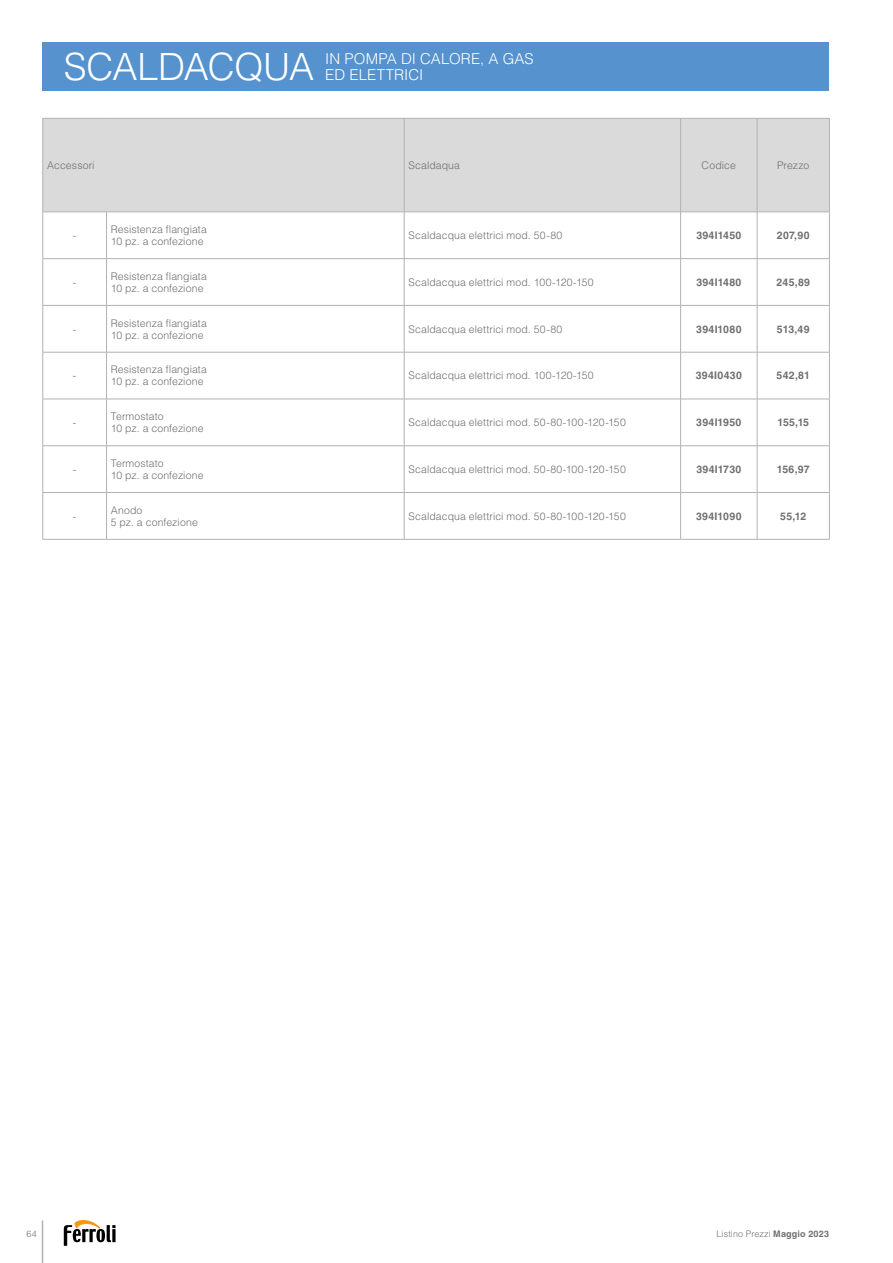
<style>
.page{position:relative;width:893px;height:1263px;background:#fff}
.page>*{position:absolute;margin:0;border:0;box-sizing:border-box;transform-origin:0 0}
.t1{font:300 37.5px "Helvetica LT Std";letter-spacing:-.01em;color:#fff}
.t2{font:300 15px/16.2px "Helvetica LT Std";letter-spacing:.005em;color:#fff}
.t3{font:300 10.5px/12px "Helvetica LT Std";letter-spacing:.01em;color:#706f6f}
.t4{font:700 10.5px "Helvetica LT Std";letter-spacing:.03em;color:#706f6f}
.t5{font:300 9px "Helvetica LT Std";letter-spacing:.01em;color:#706f6f}
.s1{font-weight:700}
</style>
<div class="page">
<hr style="left:42px;top:1220px;width:1px;height:43px;background:#b3b2b2">
<svg style="left:64px;top:1220px;width:52px;height:26px"></svg>
<div style="left:43px;top:119px;width:786px;height:93px;background:#dadada"></div>
<svg style="left:43px;top:213px;width:786px;height:326px"></svg>
<hr style="left:43px;top:118px;width:64px;height:1px;background:#b3b2b2">
<hr style="left:42px;top:119px;width:1px;height:93px;background:#b3b2b2">
<hr style="left:107px;top:118px;width:297px;height:1px;background:#b3b2b2">
<hr style="left:404px;top:119px;width:1px;height:93px;background:#b3b2b2">
<hr style="left:404px;top:118px;width:277px;height:1px;background:#b3b2b2">
<hr style="left:681px;top:118px;width:76px;height:1px;background:#b3b2b2">
<hr style="left:680px;top:119px;width:1px;height:93px;background:#b3b2b2">
<hr style="left:757px;top:118px;width:73px;height:1px;background:#b3b2b2">
<hr style="left:757px;top:119px;width:1px;height:93px;background:#b3b2b2">
<hr style="left:829px;top:119px;width:1px;height:93px;background:#b3b2b2">
<hr style="left:42px;top:306px;width:1px;height:46px;background:#b3b2b2">
<hr style="left:106px;top:306px;width:1px;height:46px;background:#b3b2b2">
<hr style="left:404px;top:306px;width:1px;height:46px;background:#b3b2b2">
<hr style="left:680px;top:306px;width:1px;height:46px;background:#b3b2b2">
<hr style="left:757px;top:306px;width:1px;height:46px;background:#b3b2b2">
<hr style="left:829px;top:306px;width:1px;height:46px;background:#b3b2b2">
<hr style="left:43px;top:352px;width:64px;height:1px;background:#b3b2b2">
<hr style="left:42px;top:352px;width:1px;height:47px;background:#b3b2b2">
<hr style="left:107px;top:352px;width:297px;height:1px;background:#b3b2b2">
<hr style="left:106px;top:352px;width:1px;height:47px;background:#b3b2b2">
<hr style="left:404px;top:352px;width:277px;height:1px;background:#b3b2b2">
<hr style="left:404px;top:352px;width:1px;height:47px;background:#b3b2b2">
<hr style="left:681px;top:352px;width:76px;height:1px;background:#b3b2b2">
<hr style="left:680px;top:352px;width:1px;height:47px;background:#b3b2b2">
<hr style="left:757px;top:352px;width:73px;height:1px;background:#b3b2b2">
<hr style="left:757px;top:352px;width:1px;height:47px;background:#b3b2b2">
<hr style="left:829px;top:352px;width:1px;height:47px;background:#b3b2b2">
<hr style="left:43px;top:399px;width:64px;height:1px;background:#b3b2b2">
<hr style="left:42px;top:399px;width:1px;height:46px;background:#b3b2b2">
<hr style="left:107px;top:399px;width:297px;height:1px;background:#b3b2b2">
<hr style="left:106px;top:399px;width:1px;height:46px;background:#b3b2b2">
<hr style="left:404px;top:399px;width:277px;height:1px;background:#b3b2b2">
<hr style="left:404px;top:399px;width:1px;height:46px;background:#b3b2b2">
<hr style="left:681px;top:399px;width:76px;height:1px;background:#b3b2b2">
<hr style="left:680px;top:399px;width:1px;height:46px;background:#b3b2b2">
<hr style="left:757px;top:399px;width:73px;height:1px;background:#b3b2b2">
<hr style="left:757px;top:399px;width:1px;height:46px;background:#b3b2b2">
<hr style="left:829px;top:399px;width:1px;height:46px;background:#b3b2b2">
<hr style="left:43px;top:445px;width:64px;height:1px;background:#b3b2b2">
<hr style="left:42px;top:446px;width:1px;height:46px;background:#b3b2b2">
<hr style="left:107px;top:445px;width:297px;height:1px;background:#b3b2b2">
<hr style="left:106px;top:446px;width:1px;height:46px;background:#b3b2b2">
<hr style="left:404px;top:445px;width:277px;height:1px;background:#b3b2b2">
<hr style="left:404px;top:446px;width:1px;height:46px;background:#b3b2b2">
<hr style="left:681px;top:445px;width:76px;height:1px;background:#b3b2b2">
<hr style="left:680px;top:446px;width:1px;height:46px;background:#b3b2b2">
<hr style="left:757px;top:445px;width:73px;height:1px;background:#b3b2b2">
<hr style="left:757px;top:446px;width:1px;height:46px;background:#b3b2b2">
<hr style="left:829px;top:446px;width:1px;height:46px;background:#b3b2b2">
<hr style="left:43px;top:492px;width:64px;height:1px;background:#b3b2b2">
<hr style="left:42px;top:493px;width:1px;height:46px;background:#b3b2b2">
<hr style="left:107px;top:492px;width:297px;height:1px;background:#b3b2b2">
<hr style="left:106px;top:493px;width:1px;height:46px;background:#b3b2b2">
<hr style="left:404px;top:492px;width:277px;height:1px;background:#b3b2b2">
<hr style="left:404px;top:493px;width:1px;height:46px;background:#b3b2b2">
<hr style="left:681px;top:492px;width:76px;height:1px;background:#b3b2b2">
<hr style="left:680px;top:493px;width:1px;height:46px;background:#b3b2b2">
<hr style="left:757px;top:492px;width:73px;height:1px;background:#b3b2b2">
<hr style="left:757px;top:493px;width:1px;height:46px;background:#b3b2b2">
<hr style="left:829px;top:493px;width:1px;height:46px;background:#b3b2b2">
<hr style="left:43px;top:539px;width:64px;height:1px;background:#b3b2b2">
<hr style="left:107px;top:539px;width:297px;height:1px;background:#b3b2b2">
<hr style="left:404px;top:539px;width:277px;height:1px;background:#b3b2b2">
<hr style="left:681px;top:539px;width:76px;height:1px;background:#b3b2b2">
<hr style="left:757px;top:539px;width:73px;height:1px;background:#b3b2b2">
<hr style="left:43px;top:212px;width:64px;height:1px;background:#b3b2b2">
<hr style="left:42px;top:212px;width:1px;height:46px;background:#b3b2b2">
<hr style="left:107px;top:212px;width:297px;height:1px;background:#b3b2b2">
<hr style="left:106px;top:212px;width:1px;height:46px;background:#b3b2b2">
<hr style="left:404px;top:212px;width:277px;height:1px;background:#b3b2b2">
<hr style="left:404px;top:212px;width:1px;height:46px;background:#b3b2b2">
<hr style="left:681px;top:212px;width:76px;height:1px;background:#b3b2b2">
<hr style="left:680px;top:212px;width:1px;height:46px;background:#b3b2b2">
<hr style="left:757px;top:212px;width:73px;height:1px;background:#b3b2b2">
<hr style="left:757px;top:212px;width:1px;height:46px;background:#b3b2b2">
<hr style="left:829px;top:212px;width:1px;height:46px;background:#b3b2b2">
<hr style="left:43px;top:258px;width:64px;height:1px;background:#b3b2b2">
<hr style="left:42px;top:259px;width:1px;height:46px;background:#b3b2b2">
<hr style="left:107px;top:258px;width:297px;height:1px;background:#b3b2b2">
<hr style="left:106px;top:259px;width:1px;height:46px;background:#b3b2b2">
<hr style="left:404px;top:258px;width:277px;height:1px;background:#b3b2b2">
<hr style="left:404px;top:259px;width:1px;height:46px;background:#b3b2b2">
<hr style="left:681px;top:258px;width:76px;height:1px;background:#b3b2b2">
<hr style="left:680px;top:259px;width:1px;height:46px;background:#b3b2b2">
<hr style="left:757px;top:258px;width:73px;height:1px;background:#b3b2b2">
<hr style="left:757px;top:259px;width:1px;height:46px;background:#b3b2b2">
<hr style="left:829px;top:259px;width:1px;height:46px;background:#b3b2b2">
<hr style="left:43px;top:305px;width:64px;height:1px;background:#b3b2b2">
<hr style="left:107px;top:305px;width:297px;height:1px;background:#b3b2b2">
<hr style="left:404px;top:305px;width:277px;height:1px;background:#b3b2b2">
<hr style="left:681px;top:305px;width:76px;height:1px;background:#b3b2b2">
<hr style="left:757px;top:305px;width:73px;height:1px;background:#b3b2b2">
<div style="left:43px;top:43px;width:786px;height:48px;background:#5692ce"></div>
<h1 class="t1" style="left:64px;top:44px;width:252px">SCALDACQUA</h1>
<h2 class="t2" style="left:325px;top:51px;width:210px">IN POMPA DI CALORE, A GAS<br>ED ELETTRICI</h2>
<p class="t3" style="left:47px;top:159px;width:49px">Accessori</p>
<p class="t3" style="left:408px;top:159px;width:53px">Scaldaqua</p>
<p class="t3" style="left:702px;top:159px;width:36px">Codice</p>
<p class="t3" style="left:777px;top:159px;width:34px">Prezzo</p>
<p class="t3" style="left:73px;top:229px;width:5px">-</p>
<p class="t3" style="left:111px;top:223px;width:98px">Resistenza flangiata<br>10 pz. a confezione</p>
<p class="t3" style="left:408px;top:229px;width:155px">Scaldacqua elettrici mod. 50-80</p>
<p class="t4" style="left:696px;top:229px;width:47px">394I1450</p>
<p class="t4" style="left:777px;top:229px;width:34px">207,90</p>
<p class="t3" style="left:73px;top:276px;width:5px">-</p>
<p class="t3" style="left:111px;top:270px;width:98px">Resistenza flangiata<br>10 pz. a confezione</p>
<p class="t3" style="left:408px;top:276px;width:187px">Scaldacqua elettrici mod. 100-120-150</p>
<p class="t4" style="left:696px;top:276px;width:47px">394I1480</p>
<p class="t4" style="left:776px;top:276px;width:35px">245,89</p>
<p class="t3" style="left:73px;top:323px;width:5px">-</p>
<p class="t3" style="left:111px;top:317px;width:98px">Resistenza flangiata<br>10 pz. a confezione</p>
<p class="t3" style="left:408px;top:323px;width:155px">Scaldacqua elettrici mod. 50-80</p>
<p class="t4" style="left:696px;top:322px;width:47px">394I1080</p>
<p class="t4" style="left:777px;top:322px;width:34px">513,49</p>
<p class="t3" style="left:73px;top:370px;width:5px">-</p>
<p class="t3" style="left:111px;top:364px;width:98px">Resistenza flangiata<br>10 pz. a confezione</p>
<p class="t3" style="left:408px;top:370px;width:187px">Scaldacqua elettrici mod. 100-120-150</p>
<p class="t4" style="left:696px;top:369px;width:48px">394I0430</p>
<p class="t4" style="left:776px;top:369px;width:35px">542,81</p>
<p class="t3" style="left:73px;top:416px;width:5px">-</p>
<p class="t3" style="left:111px;top:410px;width:94px">Termostato<br>10 pz. a confezione</p>
<p class="t3" style="left:408px;top:416px;width:219px">Scaldacqua elettrici mod. 50-80-100-120-150</p>
<p class="t4" style="left:696px;top:416px;width:47px">394I1950</p>
<p class="t4" style="left:777px;top:416px;width:33px">155,15</p>
<p class="t3" style="left:73px;top:463px;width:5px">-</p>
<p class="t3" style="left:111px;top:457px;width:94px">Termostato<br>10 pz. a confezione</p>
<p class="t3" style="left:408px;top:463px;width:219px">Scaldacqua elettrici mod. 50-80-100-120-150</p>
<p class="t4" style="left:696px;top:463px;width:46px">394I1730</p>
<p class="t4" style="left:777px;top:463px;width:34px">156,97</p>
<p class="t3" style="left:73px;top:510px;width:5px">-</p>
<p class="t3" style="left:111px;top:504px;width:89px">Anodo<br>5 pz. a confezione</p>
<p class="t3" style="left:408px;top:510px;width:219px">Scaldacqua elettrici mod. 50-80-100-120-150</p>
<p class="t4" style="left:696px;top:510px;width:47px">394I1090</p>
<p class="t4" style="left:780px;top:510px;width:28px">55,12</p>
<p class="t5" style="left:27px;top:1228px;width:12px">64</p>
<p class="t5" style="left:716px;top:1228px;width:114px">Listino Prezzi <span class="s1">Maggio 2023</span></p>
</div>
